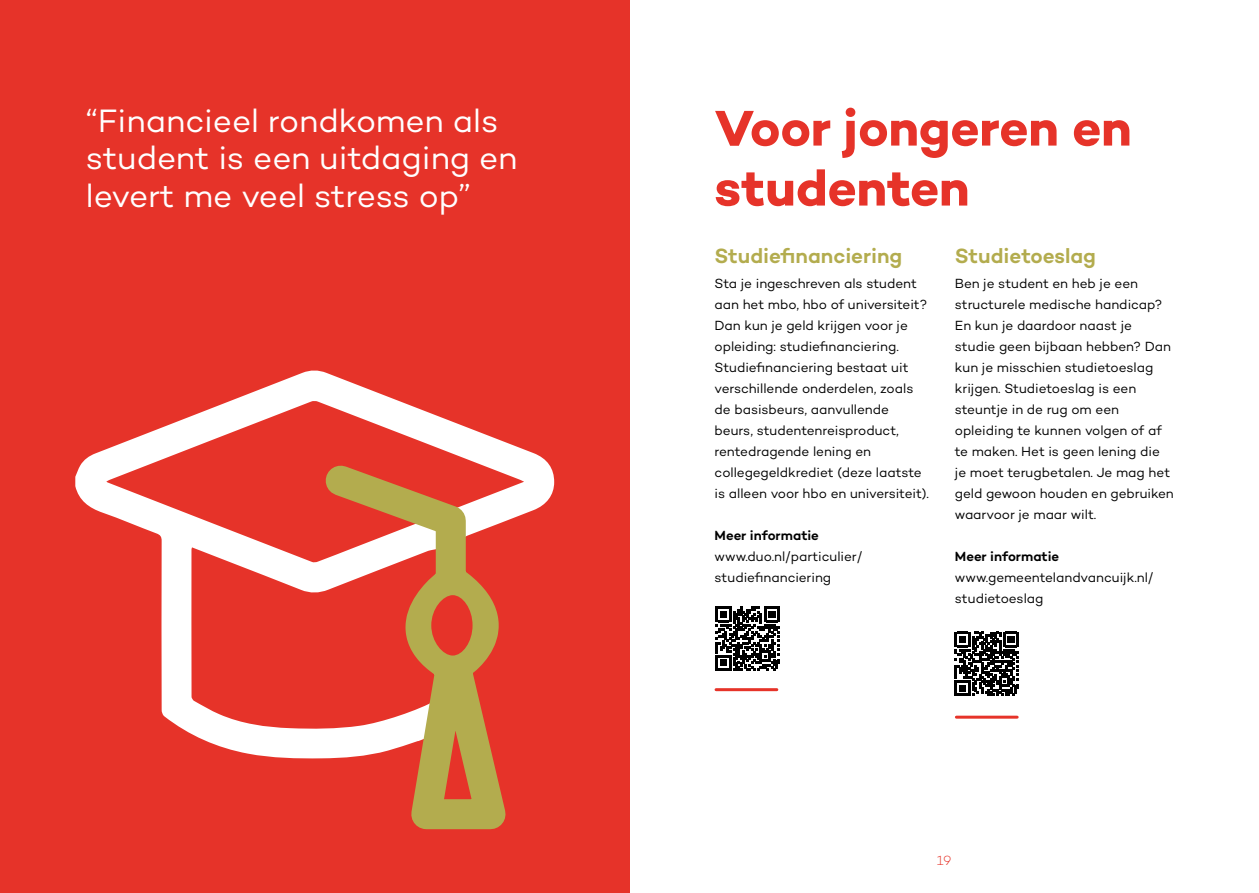
<style>
.page{position:relative;width:1259px;height:893px;background:#fff}
.page>*{position:absolute;margin:0;border:0;box-sizing:border-box;transform-origin:0 0}
.t1{font:700 51px/60px "Campton";letter-spacing:-.01em;color:#e63329}
.t2{font:33px/37.5px "Campton";letter-spacing:-.005em;color:#fff}
.t3{font:600 21px "Campton";color:#b3ac4e}
.t4{font:13.5px/21px "Campton";letter-spacing:-.005em;color:#000}
.t5{font:600 13.5px "Campton";color:#000}
.t6{font:300 13.5px "Campton";color:#e63329}
</style>
<div class="page">
<div style="left:0;top:0;width:629px;height:893px;background:#e63329"></div>
<svg style="left:75px;top:370px;width:479px;height:389px"></svg>
<svg style="left:302px;top:442px;width:226px;height:388px"></svg>
<div style="left:431px;top:595px;width:41px;height:60px;background:#e63329;border-radius:50%"></div>
<svg style="left:715px;top:607px;width:64px;height:64px"></svg>
<hr style="left:716px;top:688px;width:61px;height:3px;background:#e63329">
<hr style="left:956px;top:716px;width:61px;height:3px;background:#e63329">
<svg style="left:954px;top:632px;width:64px;height:64px"></svg>
<h2 class="t2" style="left:86px;top:101px;width:433px">“Financieel rondkomen als student is een uitdaging en levert me veel stress op”</h2>
<h1 class="t1" style="left:714px;top:97px;width:419px">Voor jongeren en studenten</h1>
<h3 class="t3" style="left:714px;top:242px;width:189px">Studiefinanciering</h3>
<p class="t4" style="left:714px;top:273px;width:216px">Sta je ingeschreven als student aan het mbo, hbo of universiteit?<br>Dan kun je geld krijgen voor je opleiding: studiefinanciering.<br>Studiefinanciering bestaat uit verschillende onderdelen, zoals de basisbeurs, aanvullende beurs, studentenreisproduct, rentedragende lening en collegegeldkrediet (deze laatste is alleen voor hbo en universiteit).</p>
<p class="t5" style="left:714px;top:527px;width:106px">Meer informatie</p>
<p class="t4" style="left:714px;top:546px;width:149px">www.duo.nl/particulier/ studiefinanciering</p>
<h3 class="t3" style="left:955px;top:242px;width:143px">Studietoeslag</h3>
<p class="t4" style="left:955px;top:273px;width:220px">Ben je student en heb je een structurele medische handicap?<br>En kun je daardoor naast je studie geen bijbaan hebben? Dan kun je misschien studietoeslag krijgen. Studietoeslag is een steuntje in de rug om een opleiding te kunnen volgen of af te maken. Het is geen lening die je moet terugbetalen. Je mag het geld gewoon houden en gebruiken waarvoor je maar wilt.</p>
<p class="t5" style="left:955px;top:548px;width:106px">Meer informatie</p>
<p class="t4" style="left:955px;top:567px;width:200px">www.gemeentelandvancuijk.nl/ studietoeslag</p>
<p class="t6" style="left:937px;top:852px;width:16px">19</p>
</div>
